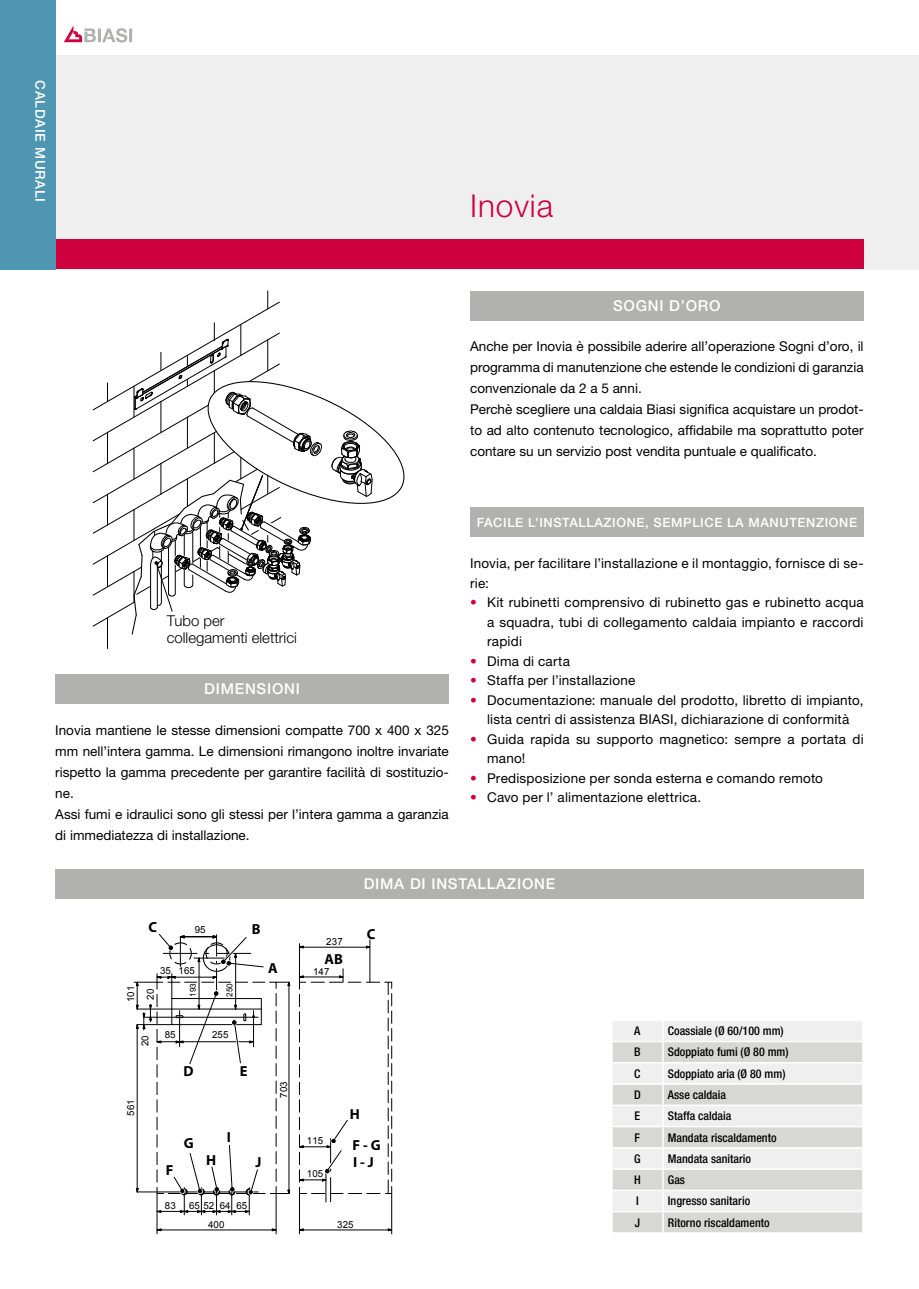
<style>
.page{position:relative;width:919px;height:1289px;background:#fff}
.page>*{position:absolute;margin:0;border:0;box-sizing:border-box;transform-origin:0 0}
.t1{font:300 31.5px "Helvetica Neue LT Pro";letter-spacing:.03em;color:#ce003f}
.t2{font:500 15px "Helvetica Neue LT Pro";letter-spacing:.05em;color:#fff}
.t3{font:300 15px/16.8px "Helvetica Neue LT Pro";color:#000}
.t4{font:700 14.55px/17.1px "Myriad Pro";color:#000}
.t5{font:13.5px/19.5px "Helvetica Neue LT Pro";color:#000}
.t6{font:500 13.5px "Helvetica Neue LT Pro";letter-spacing:.05em;color:#fff}
.t7{font:13.5px/19.5px "Helvetica Neue LT Pro";color:#ce003f;text-align:justify}
.t8{font:500 12.75px "Helvetica Neue LT Pro";letter-spacing:.05em;color:#fff}
.t9{font:500 condensed 12px "Helvetica Neue LT Pro";color:#000}
.t10{font:9.75px/19.8px "Arial";letter-spacing:.01em;color:#000}
.t11{font:8.1px "Arial";letter-spacing:.02em;color:#000}
</style>
<div class="page">
<div style="left:13px;top:55px;width:905px;height:214px;background:#efefef"></div>
<div style="left:55px;top:239px;width:808px;height:30px;background:#ce003f"></div>
<svg style="left:64px;top:26px;width:68px;height:17px"></svg>
<div style="left:0;top:0;width:55px;height:269px;background:#4e96b2"></div>
<div style="left:470px;top:507px;width:393px;height:30px;background:#b1b1af"></div>
<div style="left:55px;top:674px;width:394px;height:29px;background:#b1b1af"></div>
<div style="left:55px;top:868px;width:808px;height:30px;background:#b1b1af"></div>
<svg style="left:156px;top:1228px;width:120px;height:3px"></svg>
<hr style="left:157px;top:1193px;width:1px;height:40px;background:#000">
<hr style="left:276px;top:1193px;width:1px;height:40px;background:#000">
<svg style="left:300px;top:1228px;width:93px;height:3px"></svg>
<hr style="left:299px;top:1193px;width:1px;height:40px;background:#000">
<hr style="left:391px;top:1193px;width:1px;height:40px;background:#000">
<svg style="left:134px;top:934px;width:258px;height:280px"></svg>
<div style="left:613px;top:1021px;width:249px;height:19px;background:#efefef"></div>
<svg style="left:612px;top:1042px;width:250px;height:190px;fill:#d7d7d6"></svg>
<svg style="left:662px;top:1021px;width:1px;height:211px"></svg>
<hr style="left:611px;top:1040px;width:52px;height:2px;background:#fff">
<hr style="left:611px;top:1061px;width:52px;height:2px;background:#fff">
<hr style="left:663px;top:1061px;width:200px;height:2px;background:#fff">
<hr style="left:611px;top:1083px;width:52px;height:1px;background:#fff">
<hr style="left:663px;top:1083px;width:200px;height:1px;background:#fff">
<hr style="left:611px;top:1104px;width:52px;height:2px;background:#fff">
<hr style="left:663px;top:1104px;width:200px;height:2px;background:#fff">
<hr style="left:611px;top:1125px;width:52px;height:2px;background:#fff">
<hr style="left:663px;top:1125px;width:200px;height:2px;background:#fff">
<hr style="left:611px;top:1147px;width:52px;height:1px;background:#fff">
<hr style="left:663px;top:1147px;width:200px;height:1px;background:#fff">
<hr style="left:611px;top:1168px;width:52px;height:1px;background:#fff">
<hr style="left:663px;top:1168px;width:200px;height:1px;background:#fff">
<hr style="left:611px;top:1189px;width:52px;height:2px;background:#fff">
<hr style="left:663px;top:1189px;width:200px;height:2px;background:#fff">
<hr style="left:611px;top:1210px;width:52px;height:2px;background:#fff">
<hr style="left:663px;top:1210px;width:200px;height:2px;background:#fff">
<svg style="left:93px;top:291px;width:312px;height:358px"></svg>
<div style="left:470px;top:290px;width:393px;height:30px;background:#b1b1af"></div>
<p class="t6" style="left:48px;top:80px;width:123px;rotate:90deg">CALDAIE MURALI</p>
<h1 class="t1" style="left:470px;top:186px;width:84px">Inovia</h1>
<p class="t2" style="left:613px;top:296px;width:109px">SOGNI D’ORO</p>
<p class="t5" style="left:470px;top:336px;width:395px;line-height:21px">Anche per Inovia è possibile aderire all’operazione Sogni d’oro, il programma di manutenzione che estende le condizioni di garanzia convenzionale da 2 a 5 anni.<br>Perchè scegliere una caldaia Biasi significa acquistare un prodot&shy;to ad alto contenuto tecnologico, affidabile ma soprattutto poter contare su un servizio post vendita puntuale e qualificato.</p>
<p class="t3" style="left:167px;top:612px;width:131px">Tubo per collegamenti elettrici</p>
<p class="t2" style="left:204px;top:680px;width:97px">DIMENSIONI</p>
<p class="t5" style="left:55px;top:719px;width:395px;line-height:21px">Inovia mantiene le stesse dimensioni compatte 700 x 400 x 325 mm nell’intera gamma. Le dimensioni rimangono inoltre invariate rispetto la gamma precedente per garantire facilità di sostituzio&shy;ne.<br>Assi fumi e idraulici sono gli stessi per l’intera gamma a garanzia di immediatezza di installazione.</p>
<p class="t8" style="left:476px;top:514px;width:382px">FACILE L’INSTALLAZIONE, SEMPLICE LA MANUTENZIONE</p>
<p class="t5" style="left:470px;top:553px;width:395px">Inovia, per facilitare l’installazione e il montaggio, fornisce di se&shy;rie:</p>
<p class="t5" style="left:487px;top:592px;width:378px">Kit rubinetti comprensivo di rubinetto gas e rubinetto acqua a squadra, tubi di collegamento caldaia impianto e raccordi rapidi<br>Dima di carta<br>Staffa per l’installazione<br>Documentazione: manuale del prodotto, libretto di impianto, lista centri di assistenza BIASI, dichiarazione di conformità Guida rapida su supporto magnetico: sempre a portata di mano!<br>Predisposizione per sonda esterna e comando remoto<br>Cavo per l’ alimentazione elettrica.</p>
<p class="t7" style="left:470px;top:592px;width:8px">•</p>
<p class="t7" style="left:470px;top:650px;width:8px">• • •</p>
<p class="t7" style="left:470px;top:728px;width:8px">•</p>
<p class="t7" style="left:470px;top:767px;width:8px">• •</p>
<p class="t4" style="left:148px;top:918px;width:10px">C</p>
<p class="t4" style="left:252px;top:920px;width:10px">B</p>
<p class="t10" style="left:195px;top:919px;width:12px">95</p>
<p class="t10" style="left:160px;top:960px;width:36px">35 165</p>
<p class="t10" style="left:121px;top:1002px;width:18px;rotate:-90deg">101<br>20</p>
<p class="t11" style="left:188px;top:996px;width:15px;rotate:-90deg">193</p>
<p class="t11" style="left:225px;top:996px;width:15px;rotate:-90deg">250</p>
<p class="t4" style="left:268px;top:958px;width:11px">A</p>
<p class="t10" style="left:135px;top:1046px;width:12px;rotate:-90deg">20</p>
<p class="t10" style="left:121px;top:1115px;width:18px;rotate:-90deg">561</p>
<p class="t10" style="left:165px;top:1024px;width:12px">85</p>
<p class="t10" style="left:212px;top:1024px;width:18px">255</p>
<p class="t4" style="left:183px;top:1062px;width:12px">D</p>
<p class="t4" style="left:240px;top:1062px;width:9px">E</p>
<p class="t4" style="left:184px;top:1133px;width:11px">G</p>
<p class="t4" style="left:227px;top:1128px;width:6px">I</p>
<p class="t10" style="left:274px;top:1097px;width:18px;rotate:-90deg">703</p>
<p class="t4" style="left:166px;top:1160px;width:9px">F</p>
<p class="t10" style="left:165px;top:1195px;width:12px">83</p>
<p class="t4" style="left:206px;top:1151px;width:12px">H</p>
<p class="t4" style="left:255px;top:1152px;width:7px">J</p>
<p class="t10" style="left:189px;top:1195px;width:60px">65 52 64 65</p>
<p class="t10" style="left:208px;top:1214px;width:18px">400</p>
<p class="t10" style="left:326px;top:931px;width:18px">237</p>
<p class="t4" style="left:324px;top:949px;width:20px">AB</p>
<p class="t10" style="left:313px;top:961px;width:18px">147</p>
<p class="t2" style="left:363px;top:874px;width:193px">DIMA DI INSTALLAZIONE</p>
<p class="t4" style="left:367px;top:924px;width:10px">C</p>
<p class="t10" style="left:307px;top:1130px;width:18px">115</p>
<p class="t10" style="left:307px;top:1163px;width:18px">105</p>
<p class="t4" style="left:350px;top:1104px;width:12px">H</p>
<p class="t4" style="left:352px;top:1136px;width:30px">F - G<br>I - J</p>
<p class="t10" style="left:337px;top:1214px;width:18px">325</p>
<p class="t9" style="left:634px;top:1023px;width:8px">A</p>
<p class="t9" style="left:668px;top:1023px;width:117px">Coassiale (Ø 60/100 mm)</p>
<p class="t9" style="left:634px;top:1044px;width:8px">B</p>
<p class="t9" style="left:668px;top:1044px;width:122px">Sdoppiato fumi (Ø 80 mm)</p>
<p class="t9" style="left:634px;top:1066px;width:8px">C</p>
<p class="t9" style="left:668px;top:1066px;width:119px">Sdoppiato aria (Ø 80 mm)</p>
<p class="t9" style="left:634px;top:1087px;width:8px">D</p>
<p class="t9" style="left:668px;top:1087px;width:59px">Asse caldaia</p>
<p class="t9" style="left:634px;top:1108px;width:7px">E</p>
<p class="t9" style="left:668px;top:1108px;width:65px">Staffa caldaia</p>
<p class="t9" style="left:634px;top:1130px;width:7px">F</p>
<p class="t9" style="left:668px;top:1130px;width:110px">Mandata riscaldamento</p>
<p class="t9" style="left:634px;top:1151px;width:8px">G</p>
<p class="t9" style="left:668px;top:1151px;width:85px">Mandata sanitario</p>
<p class="t9" style="left:634px;top:1172px;width:8px">H</p>
<p class="t9" style="left:668px;top:1172px;width:19px">Gas</p>
<p class="t9" style="left:636px;top:1193px;width:4px">I</p>
<p class="t9" style="left:668px;top:1193px;width:84px">Ingresso sanitario</p>
<p class="t9" style="left:634px;top:1215px;width:7px">J</p>
<p class="t9" style="left:668px;top:1215px;width:103px">Ritorno riscaldamento</p>
</div>
